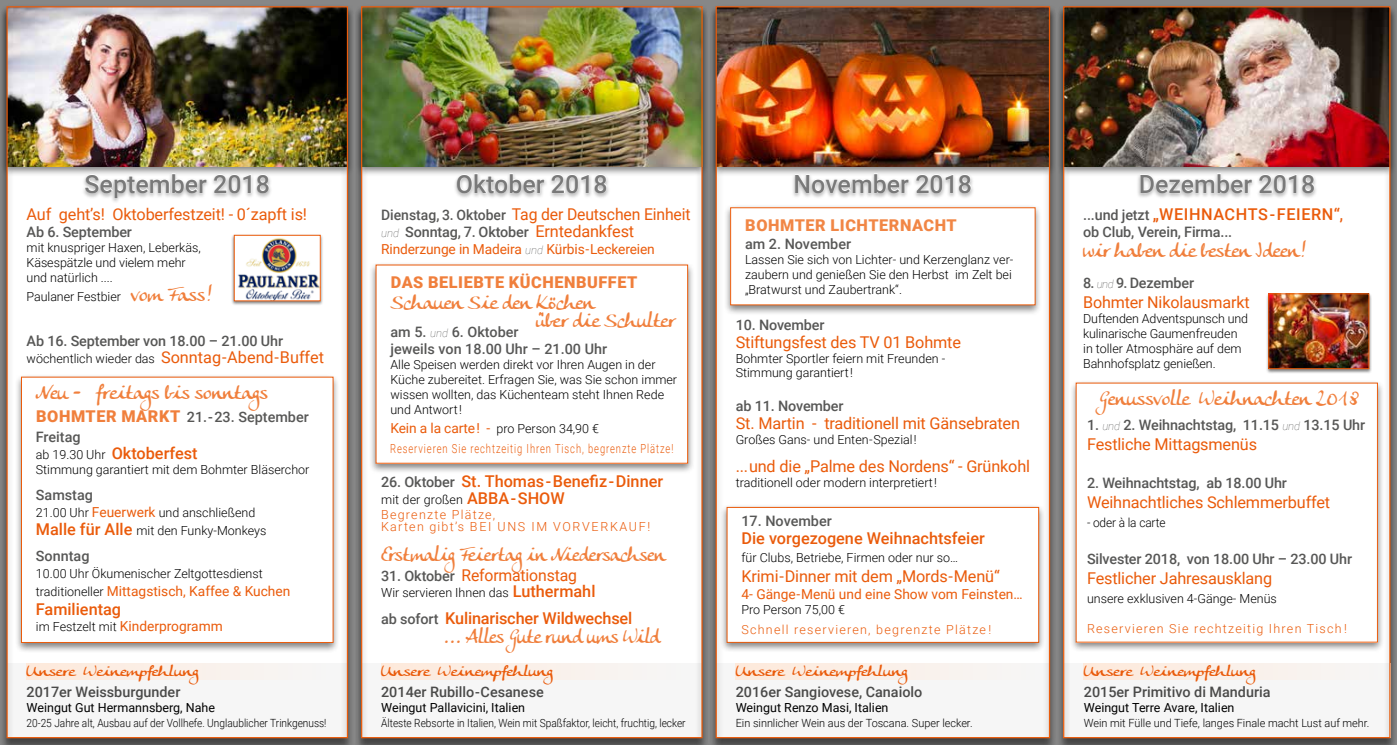
<style>
.page{position:relative;width:1397px;height:745px;background:#fff}
.page>*{position:absolute;margin:0;border:0;box-sizing:border-box;transform-origin:0 0}
.t1{font:500 25px "Roboto";color:#797979}
.t2{font:20px/17.5px "Anke Calligraphic FG";color:#f07f3c}
.t3{font:20px "Anke Calligraphic FG";color:#f07f3c;scale:.95 1}
.t4{font:16.25px "Roboto";letter-spacing:-.01em;color:#ea5b0b}
.t5{font:500 16.25px "Roboto";color:#ea5b0b}
.t6{font:500 16.25px "Roboto";letter-spacing:.035em;color:#ea5b0b}
.t7{font:900 16.25px "Roboto";letter-spacing:.035em;color:#f07f3c}
.t8{font:900 16.25px "Roboto";letter-spacing:.035em;color:#f18645}
.t9{font:500 14.38px/20px "Roboto";letter-spacing:-.01em;color:#575756}
.t10{font:500 14.38px "Roboto";color:#4a4a49}
.t11{font:14.38px "Anke Calligraphic FG";color:#ea5b0b;scale:1.2 1}
.t12{font:13.75px "Roboto";color:#ea5b0b}
.t13{font:300 12.5px/15px "Roboto";color:#000}
.t14{font:300 12.5px/15px "Roboto";letter-spacing:.1em;color:#ea5b0b}
.t15{font:12.5px "Roboto";color:#000}
.t16{font:300 12.5px/20px "Roboto";letter-spacing:.1em;color:#ea5b0b;scale:.75 1}
.t17{font:300 12.5px "Roboto";letter-spacing:.13em;color:#ea5b0b}
.t18{font:300 12.5px "Roboto";color:#000;scale:.95 1}
.t19{font:300 11.25px "Roboto";color:#000;scale:.9 1}
.t20{font:300 11.25px "Roboto";color:#000}
.s1{font-family:"Anke Calligraphic FG";font-weight:400;font-size:20px;color:#f07f3c}
.s2{font-weight:400;font-size:16.25px;color:#ea5b0b}
.s3{font-weight:900;font-size:16.25px;color:#f07f3c}
.s4{font-weight:300;font-size:12.5px;color:#000}
.s5{font-weight:400;font-size:13.75px;color:#ea5b0b}
.s6{font-weight:500;font-size:16.25px;color:#ea5b0b}
.s7{font-weight:500;font-size:14.38px;color:#575756}
.s8{font-weight:100;font-style:italic;font-size:11.25px}
.s9{font-weight:100;font-style:italic;font-size:11.25px;color:#575756}
.s10{font-weight:400;font-size:13.75px}
.s11{color:#000}
.s12{font-size:14.38px;color:#575756}
.s13{font-weight:500;font-size:16.25px}
</style>
<div class="page">
<div style="left:0;top:7px;width:1396px;height:737px;background:#000;opacity:.5"></div>
<h1 class="t1" style="left:84px;top:166px;width:187px">September 2018</h1>
<h1 class="t1" style="left:456px;top:166px;width:153px">Oktober 2018</h1>
<h1 class="t1" style="left:793px;top:166px;width:180px">November 2018</h1>
<h1 class="t1" style="left:1138px;top:166px;width:178px">Dezember 2018</h1>
<h3 class="t4" style="left:27px;top:202px;width:282px">Auf geht’s! Oktoberfestzeit! - 0´zapft is!</h3>
<p class="t9" style="left:27px;top:221px;width:107px">Ab 6. September</p>
<p class="t13" style="left:27px;top:240px;width:176px">mit knuspriger Haxen, Leberkäs,<br>Käsespätzle und vielem mehr und natürlich ....</p>
<p class="t13" style="left:27px;top:288px;width:187px">Paulaner Festbier <span class="s1">vom Fass!</span></p>
<p class="t9" style="left:27px;top:330px;width:258px">Ab 16. September von 18.00 – 21.00 Uhr</p>
<p class="t13" style="left:27px;top:350px;width:299px">wöchentlich wieder das <span class="s2">Sonntag-Abend-Buffet</span></p>
<h2 class="t2" style="left:36px;top:383px;width:233px">Neu - freitags bis sonntags</h2>
<p class="t9" style="left:36px;top:406px;width:274px"><span class="s3">BOHMTER MARKT</span> 21.-23. September<br>Freitag</p>
<h3 class="t5" style="left:36px;top:441px;width:163px"><span class="s4">ab 19.30 Uhr</span> Oktoberfest</h3>
<p class="t13" style="left:36px;top:461px;width:275px">Stimmung garantiert mit dem Bohmter Bläserchor</p>
<p class="t9" style="left:36px;top:484px;width:59px">Samstag</p>
<p class="t13" style="left:36px;top:502px;width:232px;line-height:18.1px">21.00 Uhr <span class="s5">Feuerwerk</span> und anschließend<br><span class="s6">Malle für Alle</span> mit den Funky-Monkeys</p>
<p class="t9" style="left:36px;top:545px;width:55px">Sonntag</p>
<p class="t13" style="left:36px;top:565px;width:228px">10.00 Uhr Ökumenischer Zeltgottesdienst</p>
<p class="t12" style="left:36px;top:581px;width:256px"><span class="s4">traditioneller</span> Mittagstisch, Kaffee &amp; Kuchen</p>
<h3 class="t5" style="left:36px;top:597px;width:87px">Familientag</h3>
<p class="t12" style="left:36px;top:616px;width:188px"><span class="s4">im Festzelt mit</span> Kinderprogramm</p>
<p class="t11" style="left:27px;top:662px;width:145px">Unsere Weinempfehlung</p>
<p class="t10" style="left:27px;top:681px;width:155px">2017er Weissburgunder</p>
<p class="t15" style="left:27px;top:698px;width:190px">Weingut Gut Hermannsberg, Nahe</p>
<p class="t19" style="left:27px;top:714px;width:335px">20-25 Jahre alt, Ausbau auf der Vollhefe. Unglaublicher Trinkgenuss!</p>
<h3 class="t4" style="left:381px;top:202px;width:311px"><span class="s7">Dienstag, 3. Oktober</span> Tag der Deutschen Einheit</h3>
<p class="t9" style="left:381px;top:221px;width:254px"><span class="s8">und</span> Sonntag, 7. Oktober <span class="s2">Erntedankfest</span></p>
<p class="t12" style="left:381px;top:239px;width:275px">Rinderzunge in Madeira <span class="s9">und</span> Kürbis-Leckereien</p>
<h3 class="t7" style="left:390px;top:270px;width:248px">DAS BELIEBTE KÜCHENBUFFET</h3>
<h2 class="t2" style="left:535px;top:293px;width:141px;text-indent:-145px">Schauen Sie den Köchen<br>über die Schulter</h2>
<p class="t9" style="left:390px;top:322px;width:218px;line-height:17.5px">am 5. <span class="s8">und</span> 6. Oktober<br>jeweils von 18.00 Uhr – 21.00 Uhr</p>
<p class="t13" style="left:390px;top:356px;width:288px">Alle Speisen werden direkt vor Ihren Augen in der Küche zubereitet. Erfragen Sie, was Sie schon immer wissen wollten, das Küchenteam steht Ihnen Rede und Antwort!</p>
<p class="t16" style="left:390px;top:417px;width:379px"><span class="s10">Kein a la carte! -</span> <span class="s11">pro Person 34,90 €<br></span>Reservieren Sie rechtzeitig Ihren Tisch, begrenzte Plätze!</p>
<h3 class="t5" style="left:381px;top:470px;width:283px"><span class="s12">26. Oktober</span> St. Thomas-Benefiz-Dinner</h3>
<p class="t14" style="left:381px;top:491px;width:185px"><span class="s11">mit der großen</span> <span class="s13">ABBA-SHOW<br></span>Begrenzte Plätze,</p>
<p class="t17" style="left:381px;top:517px;width:270px">Karten gibt’s BEI UNS IM VORVERKAUF!</p>
<h2 class="t3" style="left:381px;top:542px;width:300px">Erstmalig Feiertag in Niedersachsen</h2>
<h3 class="t4" style="left:381px;top:563px;width:197px"><span class="s7">31. Oktober</span> Reformationstag</h3>
<p class="t13" style="left:381px;top:584px;width:216px">Wir servieren Ihnen das <span class="s6">Luthermahl</span></p>
<h3 class="t5" style="left:381px;top:606px;width:252px"><span class="s12">ab sofort</span> Kulinarischer Wildwechsel</h3>
<h2 class="t3" style="left:443px;top:624px;width:229px">... Alles Gute rund ums Wild</h2>
<p class="t11" style="left:381px;top:662px;width:145px">Unsere Weinempfehlung</p>
<p class="t10" style="left:381px;top:681px;width:164px">2014er Rubillo-Cesanese</p>
<p class="t15" style="left:381px;top:698px;width:145px">Weingut Pallavicini, Italien</p>
<p class="t19" style="left:381px;top:714px;width:340px">Älteste Rebsorte in Italien, Wein mit Spaßfaktor, leicht, fruchtig, lecker</p>
<h3 class="t8" style="left:745px;top:214px;width:213px">BOHMTER LICHTERNACHT</h3>
<p class="t9" style="left:745px;top:233px;width:108px">am 2. November</p>
<p class="t13" style="left:745px;top:251px;width:270px">Lassen Sie sich von Lichter- und Kerzenglanz ver&shy;zaubern und genießen Sie den Herbst im Zelt bei „Bratwurst und Zaubertrank“.</p>
<p class="t9" style="left:735px;top:314px;width:90px">10. November</p>
<h3 class="t4" style="left:735px;top:331px;width:227px">Stiftungsfest des TV 01 Bohmte</h3>
<p class="t13" style="left:735px;top:351px;width:211px;line-height:13.8px">Bohmter Sportler feiern mit Freunden -<br>Stimmung garantiert!</p>
<p class="t9" style="left:735px;top:395px;width:109px">ab 11. November</p>
<h3 class="t4" style="left:735px;top:411px;width:286px">St. Martin - traditionell mit Gänsebraten</h3>
<p class="t13" style="left:735px;top:431px;width:182px">Großes Gans- und Enten-Spezial!</p>
<h3 class="t4" style="left:735px;top:454px;width:296px">...und die „Palme des Nordens“ - Grünkohl</h3>
<p class="t13" style="left:735px;top:474px;width:203px">traditionell oder modern interpretiert!</p>
<p class="t9" style="left:741px;top:510px;width:92px">17. November</p>
<h3 class="t5" style="left:741px;top:526px;width:245px">Die vorgezogene Weihnachtsfeier</h3>
<p class="t13" style="left:741px;top:548px;width:218px">für Clubs, Betriebe, Firmen oder nur so…</p>
<h3 class="t4" style="left:741px;top:564px;width:260px">Krimi-Dinner mit dem „Mords-Menü“</h3>
<p class="t12" style="left:741px;top:584px;width:283px">4- Gänge-Menü und eine Show vom Feinsten…</p>
<p class="t13" style="left:741px;top:601px;width:105px">Pro Person 75,00 €</p>
<p class="t14" style="left:741px;top:621px;width:251px">Schnell reservieren, begrenzte Plätze!</p>
<p class="t11" style="left:735px;top:662px;width:145px">Unsere Weinempfehlung</p>
<p class="t10" style="left:735px;top:681px;width:188px">2016er Sangiovese, Canaiolo</p>
<p class="t15" style="left:735px;top:698px;width:154px">Weingut Renzo Masi, Italien</p>
<p class="t20" style="left:735px;top:714px;width:238px">Ein sinnlicher Wein aus der Toscana. Super lecker.</p>
<h3 class="t6" style="left:1082px;top:202px;width:261px"><span class="s12">...und jetzt</span> „WEIHNACHTS-FEIERN“,</h3>
<p class="t9" style="left:1082px;top:221px;width:150px">ob Club, Verein, Firma...</p>
<h2 class="t2" style="left:1082px;top:241px;width:224px">wir haben die besten Ideen!</h2>
<p class="t9" style="left:1082px;top:272px;width:112px">8. <span class="s8">und</span> 9. Dezember</p>
<h3 class="t4" style="left:1082px;top:290px;width:168px">Bohmter Nikolausmarkt</h3>
<p class="t13" style="left:1082px;top:310px;width:166px">Duftenden Adventspunsch und kulinarische Gaumenfreuden in toller Atmosphäre auf dem<br>Bahnhofsplatz genießen.</p>
<h2 class="t2" style="left:1098px;top:389px;width:262px">Genussvolle Weihnachten 2018</h2>
<p class="t9" style="left:1086px;top:414px;width:279px">1. <span class="s8">und</span> 2. Weihnachtstag, 11.15 <span class="s8">und</span> 13.15 Uhr</p>
<h3 class="t4" style="left:1086px;top:433px;width:171px">Festliche Mittagsmenüs</h3>
<p class="t9" style="left:1086px;top:472px;width:201px">2. Weihnachtstag, ab 18.00 Uhr</p>
<h3 class="t4" style="left:1086px;top:490px;width:245px">Weihnachtliches Schlemmerbuffet</h3>
<p class="t18" style="left:1086px;top:513px;width:84px">- oder à la carte</p>
<p class="t9" style="left:1086px;top:548px;width:266px">Silvester 2018, von 18.00 Uhr – 23.00 Uhr</p>
<h3 class="t4" style="left:1086px;top:566px;width:187px">Festlicher Jahresausklang</h3>
<p class="t13" style="left:1086px;top:590px;width:191px">unsere exklusiven 4-Gänge- Menüs</p>
<p class="t14" style="left:1086px;top:620px;width:261px">Reservieren Sie rechtzeitig Ihren Tisch!</p>
<p class="t11" style="left:1083px;top:662px;width:145px">Unsere Weinempfehlung</p>
<p class="t10" style="left:1083px;top:681px;width:188px">2015er Primitivo di Manduria</p>
<p class="t15" style="left:1083px;top:698px;width:152px">Weingut Terre Avare, Italien</p>
<p class="t20" style="left:1083px;top:714px;width:287px">Wein mit Fülle und Tiefe, langes Finale macht Lust auf mehr.</p>
</div>
